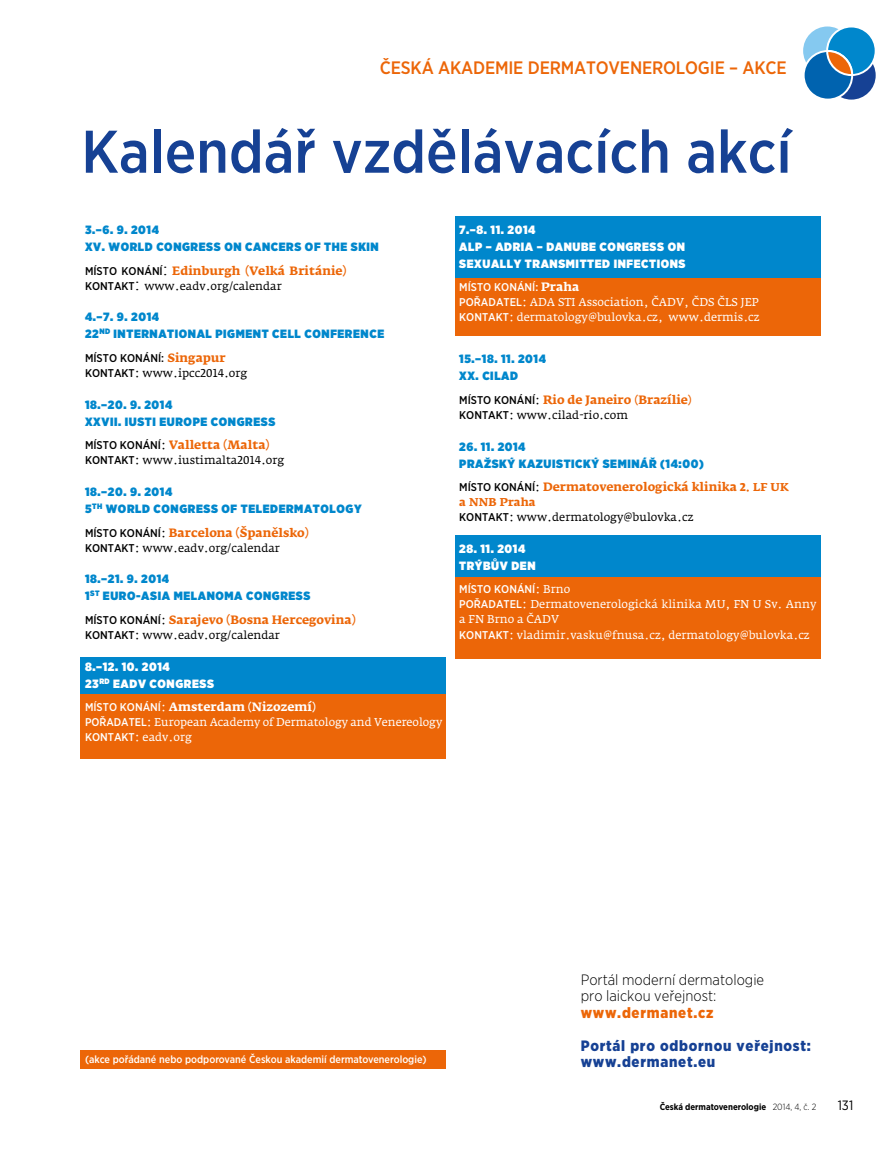
<style>
.page{position:relative;width:893px;height:1149px;background:#fff}
.page>*{position:absolute;margin:0;border:0;box-sizing:border-box;transform-origin:0 0}
.t1{font:500 60px "Gotham Narrow";color:#164194}
.t2{font:500 18px "Gotham Narrow";letter-spacing:-.01em;color:#ec6608}
.t3{font:300 15px/16.5px "Gotham Narrow";color:#000}
.t4{font:900 15px "Gotham Narrow";letter-spacing:.05em;color:#164194}
.t5{font:13.5px "Gotham Narrow";color:#000}
.t6{font:900 12px/16.8px "Gotham Narrow";letter-spacing:.05em;color:#0087cc}
.t7{font:700 12px "Fedra Serif A Pro";color:#ec6608}
.t8{font:900 12px/16.8px "Gotham Narrow";letter-spacing:.05em;color:#fff}
.t9{font:700 12px "Fedra Serif A Pro";color:#fff}
.t10{font:11.25px/15px "Fedra Serif A Pro";color:#fff}
.t11{font:11.25px/15px "Fedra Serif A Pro";color:#000}
.t12{font:500 11.25px/15px "Gotham Narrow";color:#000}
.t13{font:500 10.5px "Gotham Narrow";color:#fff}
.t14{font:700 9px "Gotham Narrow";color:#000}
.s1{font-family:"Gotham Narrow";font-weight:500;font-size:11.25px;color:#000}
.s2{font-family:"Times New Roman";font-weight:400;font-size:18px;color:#000}
.s3{font-family:"Gotham Narrow";font-weight:500}
.s4{font-family:"Times New Roman";font-size:18px}
.s5{font-family:"Fedra Serif A Pro";font-weight:700;font-size:12px;color:#ec6608}
.s6{font-family:"Fedra Serif A Pro";font-weight:400}
.s7{font-weight:400;font-size:11.25px;color:#000}
.s8{font-family:"Gotham Narrow";font-weight:500;font-size:11.25px}
.s9{font-weight:400;font-size:11.25px}
.s10{font-size:11.25px}
.s11{font-weight:700;font-size:12px}
.s12{font-weight:700;color:#ec6608}
.s13{font-weight:900;color:#ec6608}
.s14{font-weight:300}
</style>
<div class="page">
<svg style="left:803px;top:26px;width:73px;height:74px"></svg>
<div style="left:455px;top:216px;width:366px;height:62px;background:#0087cc"></div>
<div style="left:80px;top:656px;width:366px;height:38px;background:#0087cc"></div>
<div style="left:455px;top:535px;width:366px;height:42px;background:#0087cc"></div>
<div style="left:455px;top:278px;width:366px;height:57px;background:#ec6608"></div>
<div style="left:80px;top:694px;width:366px;height:64px;background:#ec6608"></div>
<div style="left:455px;top:577px;width:366px;height:81px;background:#ec6608"></div>
<div style="left:80px;top:1049px;width:366px;height:18px;background:#ec6608"></div>
<p class="t2" style="left:380px;top:56px;width:408px">ČESKÁ AKADEMIE DERMATOVENEROLOGIE – AKCE</p>
<p class="t1" style="left:81px;top:113px;width:712px">Kalendář vzdělávacích akcí</p>
<p class="t6" style="left:85px;top:221px;width:295px">3.–6. 9. 2014<br>XV. WORLD CONGRESS ON CANCERS OF THE SKIN</p>
<p class="t7" style="left:85px;top:263px;width:263px"><span class="s1">MÍSTO KONÁNÍ</span><span class="s2">:</span> Edinburgh (Velká Británie)</p>
<p class="t11" style="left:85px;top:278px;width:198px"><span class="s3">KONTAKT</span><span class="s4">:</span> www.eadv.org/calendar</p>
<p class="t6" style="left:85px;top:308px;width:301px">4.–7. 9. 2014<br>22<sup>ND</sup> INTERNATIONAL PIGMENT CELL CONFERENCE</p>
<p class="t12" style="left:85px;top:350px;width:164px">MÍSTO KONÁNÍ: <span class="s5">Singapur<br></span>KONTAKT<span class="s6">: www.ipcc2014.org</span></p>
<p class="t6" style="left:85px;top:396px;width:192px">18.–20. 9. 2014<br>XXVII. IUSTI EUROPE CONGRESS</p>
<p class="t7" style="left:85px;top:437px;width:186px"><span class="s1">MÍSTO KONÁNÍ</span><span class="s7">:</span> Valletta (Malta)</p>
<p class="t11" style="left:85px;top:452px;width:201px"><span class="s3">KONTAKT</span>: www.iustimalta2014.org</p>
<p class="t6" style="left:85px;top:483px;width:278px">18.–20. 9. 2014<br>5<sup>TH</sup> WORLD CONGRESS OF TELEDERMATOLOGY</p>
<p class="t7" style="left:85px;top:524px;width:226px"><span class="s1">MÍSTO KONÁNÍ</span><span class="s7">:</span> Barcelona (Španělsko)</p>
<p class="t11" style="left:85px;top:540px;width:196px"><span class="s3">KONTAKT</span>: www.eadv.org/calendar</p>
<p class="t6" style="left:85px;top:570px;width:227px">18.–21. 9. 2014<br>1<sup>ST</sup> EURO-ASIA MELANOMA CONGRESS</p>
<p class="t7" style="left:85px;top:612px;width:272px"><span class="s1">MÍSTO KONÁNÍ</span><span class="s7">:</span> Sarajevo (Bosna Hercegovina)</p>
<p class="t11" style="left:85px;top:627px;width:196px"><span class="s3">KONTAKT</span>: www.eadv.org/calendar</p>
<p class="t8" style="left:85px;top:657px;width:130px">8.–12. 10. 2014<br>23<sup>RD</sup> EADV CONGRESS</p>
<p class="t9" style="left:85px;top:699px;width:233px"><span class="s8">MÍSTO KONÁNÍ</span><span class="s9">:</span> Amsterdam <span class="s10">(</span>Nizozemí<span class="s10">)</span></p>
<p class="t10" style="left:85px;top:714px;width:359px"><span class="s3">POŘADATEL</span>: European Academy of Dermatology and Venereology<br><span class="s3">KONTAKT</span>: eadv.org</p>
<p class="t8" style="left:459px;top:221px;width:228px">7.–8. 11. 2014<br>ALP – ADRIA – DANUBE CONGRESS ON<br>SEXUALLY TRANSMITTED INFECTIONS</p>
<p class="t10" style="left:459px;top:280px;width:302px"><span class="s3">MÍSTO KONÁNÍ:</span> <span class="s11">Praha<br></span><span class="s3">POŘADATEL</span>: ADA STI Association, ČADV, ČDS ČLS JEP<br><span class="s3">KONTAKT</span>: dermatology@bulovka.cz, www.dermis.cz</p>
<p class="t6" style="left:459px;top:350px;width:88px">15.–18. 11. 2014<br>XX. CILAD</p>
<p class="t7" style="left:459px;top:392px;width:234px"><span class="s1">MÍSTO KONÁNÍ</span><span class="s7">:</span> Rio de Janeiro <span class="s10">(</span>Brazílie<span class="s10">)</span></p>
<p class="t11" style="left:459px;top:407px;width:170px"><span class="s3">KONTAKT</span>: www.cilad-rio.com</p>
<p class="t6" style="left:459px;top:438px;width:246px">26. 11. 2014<br>PRAŽSKÝ KAZUISTICKÝ SEMINÁŘ (14:00)</p>
<p class="t7" style="left:459px;top:479px;width:331px"><span class="s1">MÍSTO KONÁNÍ</span><span class="s7">:</span> Dermatovenerologická klinika <span class="s10">2. LF UK</span></p>
<p class="t11" style="left:459px;top:494px;width:236px"><span class="s12">a NNB Praha<br></span><span class="s3">KONTAKT</span>: www.dermatology@bulovka.cz</p>
<p class="t8" style="left:459px;top:540px;width:78px">28. 11. 2014<br>TRÝBŮV DEN</p>
<p class="t10" style="left:459px;top:582px;width:359px"><span class="s3">MÍSTO KONÁNÍ</span>: Brno<br><span class="s3">POŘADATEL</span>: Dermatovenerologická klinika MU, FN U Sv. Anny a FN Brno a ČADV<br><span class="s3">KONTAKT</span>: vladimir.vasku@fnusa.cz, dermatology@bulovka.cz</p>
<p class="t3" style="left:581px;top:970px;width:185px">Portál moderní dermatologie pro laickou veřejnost: <span class="s13">www.dermanet.cz</span></p>
<p class="t4" style="left:581px;top:1035px;width:232px">Portál pro odbornou veřejnost:</p>
<p class="t13" style="left:85px;top:1052px;width:343px">(akce pořádané nebo podporované Českou akademií dermatovenerologie)</p>
<p class="t4" style="left:581px;top:1051px;width:136px">www.dermanet.eu</p>
<p class="t14" style="left:660px;top:1100px;width:158px">Česká dermatovenerologie <span class="s14">2014, 4, č. 2</span></p>
<p class="t5" style="left:838px;top:1096px;width:17px">131</p>
</div>
